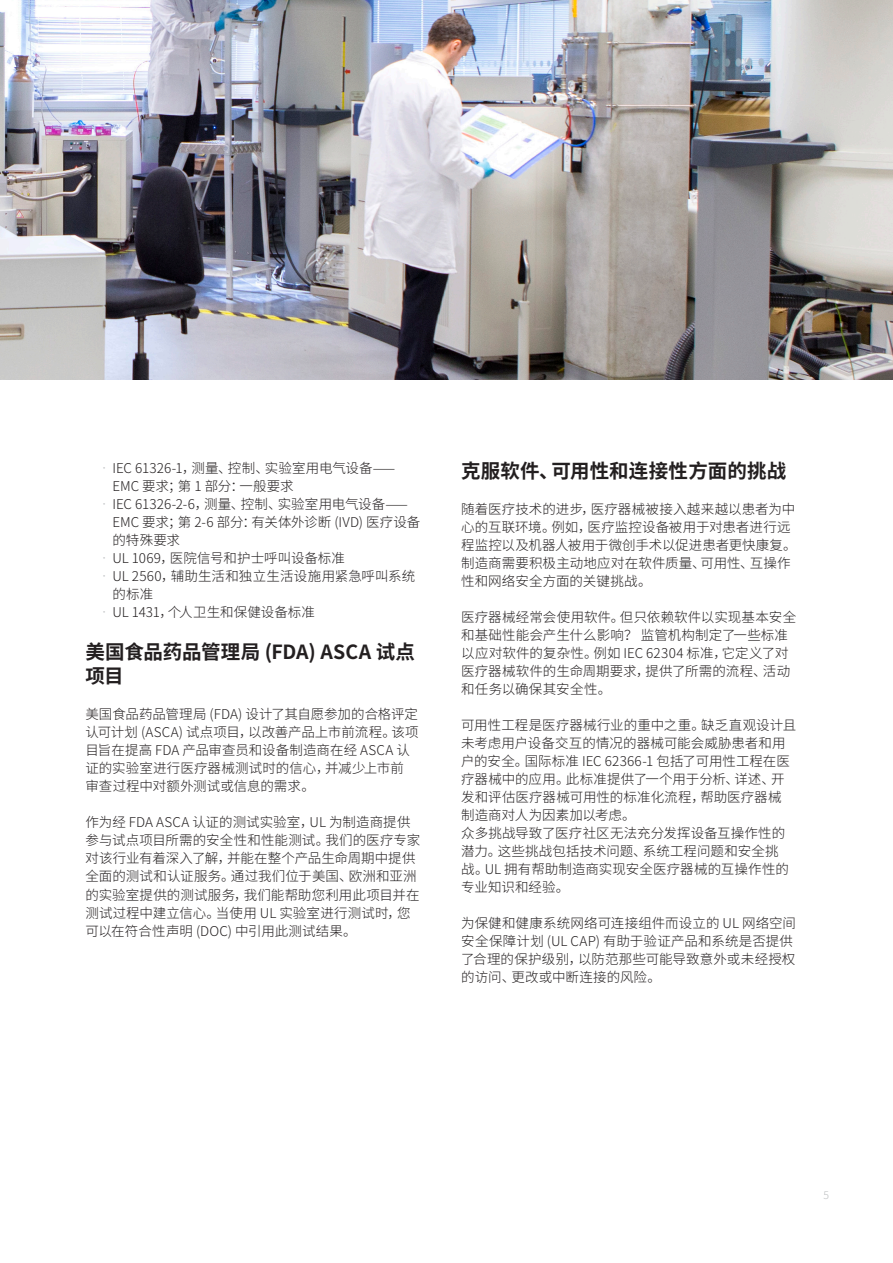
<style>
.page{position:relative;width:893px;height:1263px;background:#fff}
.page>*{position:absolute;margin:0;border:0;box-sizing:border-box;transform-origin:0 0}
.Subhead{font:700 19.5px/24px "Noto Sans CJ Ksc";letter-spacing:.005em;color:#231f20}
.Body_Copy{font:300 13.5px/18px "Noto Sans CJ Ksc";letter-spacing:.005em;color:#231f20}
.Page_Number_Right{font:300 10.5px "Noto Sans CJ Ksc";color:#bcbec0}
.s1{color:#bcbec0}
</style>
<div class="page">
<img style="left:0;top:0;width:893px;height:379px">
<p class="Body_Copy" style="left:112px;top:460px;width:284px;text-indent:-15px"><span class="s1">•</span>IEC 61326-1，测量、控制、实验室用电气设备——<br>EMC 要求；第 1 部分：一般要求</p>
<p class="Body_Copy" style="left:112px;top:496px;width:310px;text-indent:-15px"><span class="s1">•</span>IEC 61326-2-6，测量、控制、实验室用电气设备——<br>EMC 要求；第 2-6 部分：有关体外诊断 (IVD) 医疗设备的特殊要求</p>
<p class="Body_Copy" style="left:97px;top:550px;width:249px"><span class="s1">•</span>UL 1069，医院信号和护士呼叫设备标准</p>
<p class="Body_Copy" style="left:112px;top:568px;width:305px;text-indent:-15px"><span class="s1">•</span>UL 2560，辅助生活和独立生活设施用紧急呼叫系统的标准</p>
<p class="Body_Copy" style="left:97px;top:604px;width:219px"><span class="s1">•</span>UL 1431，个人卫生和保健设备标准</p>
<h3 class="Subhead" style="left:85px;top:641px;width:331px">美国食品药品管理局 (FDA) ASCA 试点项目</h3>
<p class="Body_Copy" style="left:85px;top:706px;width:335px">美国食品药品管理局 (FDA) 设计了其自愿参加的合格评定认可计划 (ASCA) 试点项目，以改善产品上市前流程。该项目旨在提高 FDA 产品审查员和设备制造商在经 ASCA 认证的实验室进行医疗器械测试时的信心，并减少上市前审查过程中对额外测试或信息的需求。</p>
<p class="Body_Copy" style="left:85px;top:814px;width:336px">作为经 FDA ASCA 认证的测试实验室，UL 为制造商提供参与试点项目所需的安全性和性能测试。我们的医疗专家对该行业有着深入了解，并能在整个产品生命周期中提供全面的测试和认证服务。通过我们位于美国、欧洲和亚洲的实验室提供的测试服务，我们能帮助您利用此项目并在测试过程中建立信心。当使用 UL 实验室进行测试时，您可以在符合性声明 (DOC) 中引用此测试结果。</p>
<h3 class="Subhead" style="left:461px;top:459px;width:327px">克服软件、可用性和连接性方面的挑战</h3>
<p class="Body_Copy" style="left:461px;top:501px;width:337px">随着医疗技术的进步，医疗器械被接入越来越以患者为中心的互联环境。例如，医疗监控设备被用于对患者进行远程监控以及机器人被用于微创手术以促进患者更快康复。制造商需要积极主动地应对在软件质量、可用性、互操作性和网络安全方面的关键挑战。</p>
<p class="Body_Copy" style="left:461px;top:609px;width:336px">医疗器械经常会使用软件。但只依赖软件以实现基本安全和基础性能会产生什么影响？ 监管机构制定了一些标准以应对软件的复杂性。例如 IEC 62304 标准，它定义了对医疗器械软件的生命周期要求，提供了所需的流程、活动和任务以确保其安全性。</p>
<p class="Body_Copy" style="left:461px;top:717px;width:336px">可用性工程是医疗器械行业的重中之重。缺乏直观设计且未考虑用户设备交互的情况的器械可能会威胁患者和用户的安全。国际标准 IEC 62366-1 包括了可用性工程在医疗器械中的应用。此标准提供了一个用于分析、详述、开发和评估医疗器械可用性的标准化流程，帮助医疗器械制造商对人为因素加以考虑。</p>
<p class="Body_Copy" style="left:461px;top:825px;width:329px">众多挑战导致了医疗社区无法充分发挥设备互操作性的潜力。这些挑战包括技术问题、系统工程问题和安全挑战。UL 拥有帮助制造商实现安全医疗器械的互操作性的专业知识和经验。</p>
<p class="Body_Copy" style="left:461px;top:915px;width:336px">为保健和健康系统网络可连接组件而设立的 UL 网络空间安全保障计划 (UL CAP) 有助于验证产品和系统是否提供了合理的保护级别，以防范那些可能导致意外或未经授权的访问、更改或中断连接的风险。</p>
<p class="Page_Number_Right" style="left:823px;top:1189px;width:7px">5</p>
</div>
